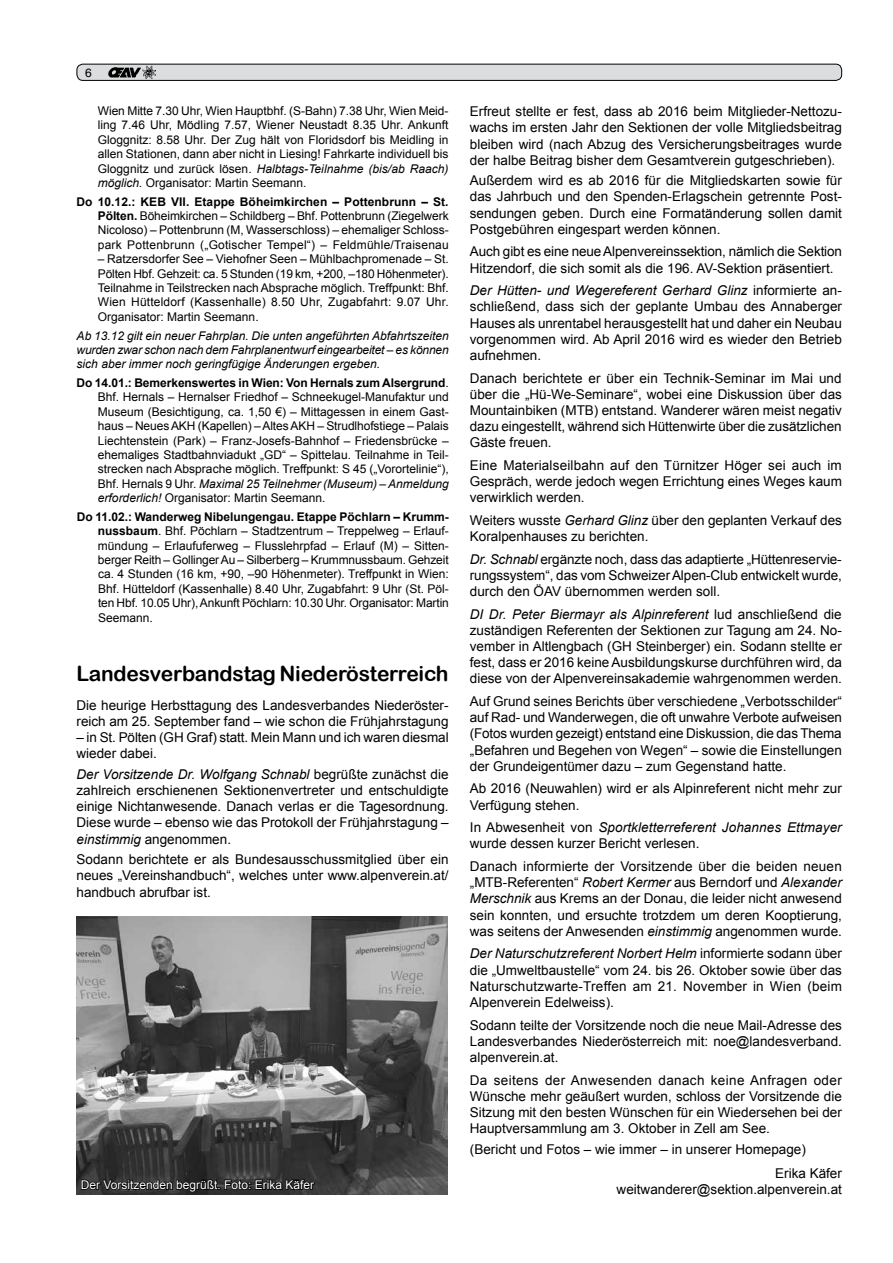
<style>
.page{position:relative;width:893px;height:1263px;background:#fff}
.page>*{position:absolute;margin:0;border:0;box-sizing:border-box;transform-origin:0 0}
.t1{font:21px "Arial Rounded MT Bold";letter-spacing:-.01em;color:#000}
.t2{font:13.5px/16.2px "Arial";color:#000;text-align:justify}
.t3{font:12px/14.4px "Arial";color:#000;text-align:justify}
.t4{font:italic 12px/14.4px "Arial";color:#000;text-align:justify}
.t5{font:12px "Arial";color:#fff}
.t6{font:12px "Helvetica";color:#000}
.s1{font-style:italic}
.s2{font-weight:700}
</style>
<div class="page">
<div style="left:77px;top:64px;width:765px;height:16px;background:#dcddde;border-radius:6px"></div>
<div style="left:77px;top:64px;width:765px;height:17px;border:1px solid #000;border-radius:6px"></div>
<img style="left:108px;top:67px;width:28px;height:10px">
<svg style="left:136px;top:66px;width:19px;height:13px"></svg>
<img style="left:77px;top:917px;width:370px;height:278px">
<svg style="left:80px;top:1178px;width:236px;height:15px;background:#1e1e1e"></svg>
<p class="t6" style="left:85px;top:65px;width:8px">6</p>
<p class="t3" style="left:98px;top:104px;width:352px">Wien Mitte 7.30 Uhr, Wien Hauptbhf. (S-Bahn) 7.38 Uhr, Wien Meid&shy;ling 7.46 Uhr, Mödling 7.57, Wiener Neustadt 8.35 Uhr. Ankunft Gloggnitz: 8.58 Uhr. Der Zug hält von Floridsdorf bis Meidling in allen Stationen, dann aber nicht in Liesing! Fahrkarte individuell bis Gloggnitz und zurück lösen. <span class="s1">Halbtags-Teilnahme (bis/ab Raach) möglich.</span> Organisator: Martin Seemann.</p>
<p class="t3" style="left:98px;top:194px;width:352px;text-indent:-21px"><span class="s2">Do 10.12.: KEB VII. Etappe Böheimkirchen – Pottenbrunn – St.<br>Pölten.</span> Böheimkirchen – Schildberg – Bhf. Pottenbrunn (Ziegelwerk Nicoloso) – Pottenbrunn (M, Wasserschloss) – ehemaliger Schloss&shy;park Pottenbrunn („Gotischer Tempel“) – Feldmühle/Traisenau</p>
<p class="t3" style="left:98px;top:252px;width:350px">– Ratzersdorfer See – Viehofner Seen – Mühlbachpromenade – St.<br>Pölten Hbf. Gehzeit: ca. 5 Stunden (19 km, +200, –180 Höhenmeter).<br>Teilnahme in Teilstrecken nach Absprache möglich. Treffpunkt: Bhf.<br>Wien Hütteldorf (Kassenhalle) 8.50 Uhr, Zugabfahrt: 9.07 Uhr.<br>Organisator: Martin Seemann.</p>
<p class="t4" style="left:77px;top:328px;width:374px">Ab 13.12 gilt ein neuer Fahrplan. Die unten angeführten Abfahrtszeiten wurden zwar schon nach dem Fahrplanentwurf eingearbeitet – es können sich aber immer noch geringfügige Änderungen ergeben.</p>
<p class="t3" style="left:98px;top:376px;width:352px;text-align:left;text-indent:-21px"><span class="s2">Do 14.01.: Bemerkenswertes in Wien: Von Hernals zum Alsergrund</span>.<br>Bhf. Hernals – Hernalser Friedhof – Schneekugel-Manufaktur und Museum (Besichtigung, ca. 1,50 €) – Mittagessen in einem Gast&shy;haus – Neues AKH (Kapellen) – Altes AKH – Strudlhofstiege – Palais Liechtenstein (Park) – Franz-Josefs-Bahnhof – Friedensbrücke – ehemaliges Stadtbahnviadukt „GD“ – Spittelau. Teilnahme in Teil&shy;strecken nach Absprache möglich. Treffpunkt: S 45 („Vorortelinie“), Bhf. Hernals 9 Uhr. <span class="s1">Maximal 25 Teilnehmer (Museum) – Anmeldung erforderlich!</span> Organisator: Martin Seemann.</p>
<p class="t3" style="left:98px;top:510px;width:352px;text-indent:-21px"><span class="s2">Do 11.02.: Wanderweg Nibelungengau. Etappe Pöchlarn – Krumm&shy;nussbaum</span>. Bhf. Pöchlarn – Stadtzentrum – Treppelweg – Erlauf&shy;mündung – Erlaufuferweg – Flusslehrpfad – Erlauf (M) – Sitten&shy;berger Reith – Gollinger Au – Silberberg – Krummnussbaum. Gehzeit ca. 4 Stunden (16 km, +90, –90 Höhenmeter). Treffpunkt in Wien:<br>Bhf. Hütteldorf (Kassenhalle) 8.40 Uhr, Zugabfahrt: 9 Uhr (St. Pöl&shy;ten Hbf. 10.05 Uhr), Ankunft Pöchlarn: 10.30 Uhr. Organisator: Martin Seemann.</p>
<h1 class="t1" style="left:77px;top:661px;width:373px">Landesverbandstag Niederösterreich</h1>
<p class="t2" style="left:77px;top:697px;width:374px">Die heurige Herbsttagung des Landesverbandes Niederöster&shy;reich am 25. September fand – wie schon die Frühjahrstagung</p>
<p class="t2" style="left:77px;top:729px;width:374px">– in St. Pölten (GH Graf) statt. Mein Mann und ich waren diesmal wieder dabei.</p>
<p class="t2" style="left:77px;top:766px;width:374px;text-align:left"><span class="s1">Der Vorsitzende Dr. Wolfgang Schnabl</span> begrüßte zunächst die zahlreich erschienenen Sektionenvertreter und entschuldigte einige Nichtanwesende. Danach verlas er die Tagesordnung.<br>Diese wurde – ebenso wie das Protokoll der Frühjahrstagung – <span class="s1">einstimmig</span> angenommen.</p>
<p class="t2" style="left:77px;top:851px;width:374px">Sodann berichtete er als Bundesausschussmitglied über ein neues „Vereinshandbuch“, welches unter www.alpenverein.at/ handbuch abrufbar ist.</p>
<p class="t5" style="left:81px;top:1177px;width:235px">Der Vorsitzenden begrüßt. Foto: Erika Käfer</p>
<p class="t2" style="left:470px;top:103px;width:374px">Erfreut stellte er fest, dass ab 2016 beim Mitglieder-Nettozu&shy;wachs im ersten Jahr den Sektionen der volle Mitgliedsbeitrag bleiben wird (nach Abzug des Versicherungsbeitrages wurde der halbe Beitrag bisher dem Gesamtverein gutgeschrieben).</p>
<p class="t2" style="left:470px;top:172px;width:374px">Außerdem wird es ab 2016 für die Mitgliedskarten sowie für das Jahrbuch und den Spenden-Erlagschein getrennte Post&shy;sendungen geben. Durch eine Formatänderung sollen damit Postgebühren eingespart werden können.</p>
<p class="t2" style="left:470px;top:244px;width:374px">Auch gibt es eine neue Alpenvereinssektion, nämlich die Sektion<br>Hitzendorf, die sich somit als die 196. AV-Sektion präsentiert.</p>
<p class="t2" style="left:470px;top:282px;width:374px"><span class="s1">Der Hütten- und Wegereferent Gerhard Glinz</span> informierte an&shy;schließend, dass sich der geplante Umbau des Annaberger Hauses als unrentabel herausgestellt hat und daher ein Neubau vorgenommen wird. Ab April 2016 wird es wieder den Betrieb aufnehmen.</p>
<p class="t2" style="left:470px;top:370px;width:374px">Danach berichtete er über ein Technik-Seminar im Mai und über die „Hü-We-Seminare“, wobei eine Diskussion über das Mountainbiken (MTB) entstand. Wanderer wären meist negativ dazu eingestellt, während sich Hüttenwirte über die zusätzlichen Gäste freuen.</p>
<p class="t2" style="left:470px;top:457px;width:374px">Eine Materialseilbahn auf den Türnitzer Höger sei auch im Gespräch, werde jedoch wegen Errichtung eines Weges kaum verwirklich werden.</p>
<p class="t2" style="left:470px;top:512px;width:374px">Weiters wusste <span class="s1">Gerhard Glinz</span> über den geplanten Verkauf des<br>Koralpenhauses zu berichten.</p>
<p class="t2" style="left:470px;top:551px;width:374px"><span class="s1">Dr. Schnabl</span> ergänzte noch, dass das adaptierte „Hüttenreservie&shy;rungssystem“, das vom Schweizer Alpen-Club entwickelt wurde, durch den ÖAV übernommen werden soll.</p>
<p class="t2" style="left:470px;top:606px;width:374px"><span class="s1">DI Dr. Peter Biermayr als Alpinreferent</span> lud anschließend die zuständigen Referenten der Sektionen zur Tagung am 24. No&shy;vember in Altlengbach (GH Steinberger) ein. Sodann stellte er fest, dass er 2016 keine Ausbildungskurse durchführen wird, da diese von der Alpenvereinsakademie wahrgenommen werden.</p>
<p class="t2" style="left:470px;top:693px;width:374px">Auf Grund seines Berichts über verschiedene „Verbotsschilder“ auf Rad- und Wanderwegen, die oft unwahre Verbote aufweisen (Fotos wurden gezeigt) entstand eine Diskussion, die das Thema „Befahren und Begehen von Wegen“ – sowie die Einstellungen der Grundeigentümer dazu – zum Gegenstand hatte.</p>
<p class="t2" style="left:470px;top:781px;width:374px">Ab 2016 (Neuwahlen) wird er als Alpinreferent nicht mehr zur<br>Verfügung stehen.</p>
<p class="t2" style="left:470px;top:819px;width:373px">In Abwesenheit von <span class="s1">Sportkletterreferent Johannes Ettmayer </span>wurde dessen kurzer Bericht verlesen.</p>
<p class="t2" style="left:470px;top:858px;width:374px">Danach informierte der Vorsitzende über die beiden neuen „MTB-Referenten“ <span class="s1">Robert Kermer</span> aus Berndorf und <span class="s1">Alexander Merschnik</span> aus Krems an der Donau, die leider nicht anwesend sein konnten, und ersuchte trotzdem um deren Kooptierung, was seitens der Anwesenden <span class="s1">einstimmig</span> angenommen wurde.</p>
<p class="t2" style="left:470px;top:946px;width:374px"><span class="s1">Der Naturschutzreferent Norbert Helm</span> informierte sodann über die „Umweltbaustelle“ vom 24. bis 26. Oktober sowie über das Naturschutzwarte-Treffen am 21. November in Wien (beim Alpenverein Edelweiss).</p>
<p class="t2" style="left:470px;top:1017px;width:374px;text-align:left">Sodann teilte der Vorsitzende noch die neue Mail-Adresse des<br>Landesverbandes Niederösterreich mit: noe@landesverband. alpenverein.at.</p>
<p class="t2" style="left:470px;top:1072px;width:374px">Da seitens der Anwesenden danach keine Anfragen oder Wünsche mehr geäußert wurden, schloss der Vorsitzende die Sitzung mit den besten Wünschen für ein Wiedersehen bei der Hauptversammlung am 3. Oktober in Zell am See.</p>
<p class="t2" style="left:775px;top:1136px;width:68px;line-height:24.8px;text-indent:-305px">(Bericht und Fotos – wie immer – in unserer Homepage)<br>Erika Käfer</p>
<p class="t2" style="left:617px;top:1182px;width:227px">weitwanderer@sektion.alpenverein.at</p>
</div>
